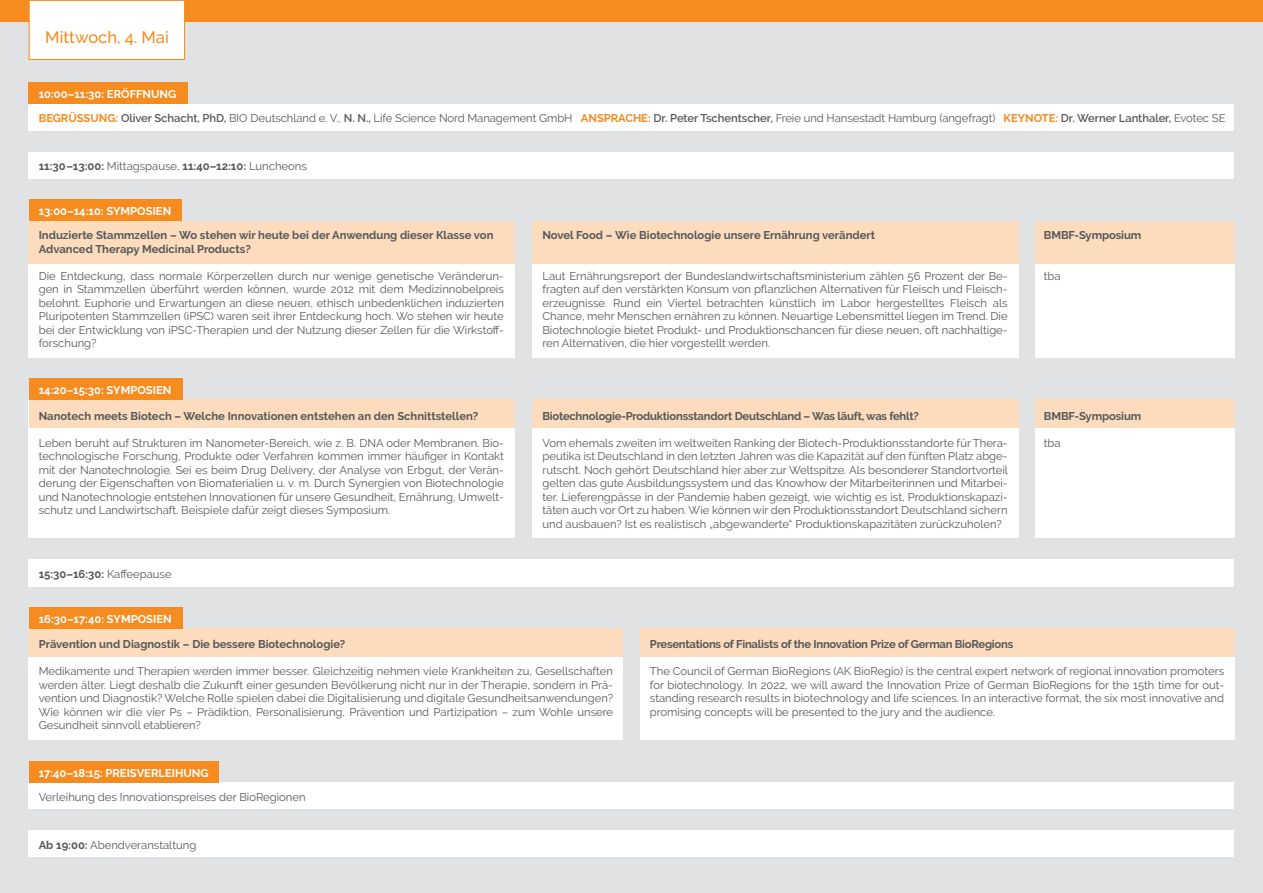
<style>
.page{position:relative;width:1263px;height:893px;background:#e1e2e4}
.page>*{position:absolute;margin:0;border:0;box-sizing:border-box;transform-origin:0 0}
.t1{font:500 16.5px "Raleway";color:#f68b1f}
.t2{font:11.25px/13.5px "Raleway";color:#57585a;text-align:justify}
.t3{font:700 11.25px/13.5px "Raleway";color:#57585a}
.t4{font:700 11.25px "Raleway";letter-spacing:-.02em;color:#57585a}
.t5{font:700 11.25px "Raleway";color:#fff}
.t6{font:700 11.25px "Raleway";color:#f68b1f}
.s1{font-weight:700;color:#f68b1f}
.s2{font-weight:600}
.s3{font-weight:400}
.s4{font-weight:700}
</style>
<div class="page">
<div style="left:29px;top:152px;width:1205px;height:26px;background:#fff"></div>
<div style="left:0;top:0;width:1263px;height:21px;background:#f68b1f"></div>
<div style="left:29px;top:830px;width:1205px;height:27px;background:#fff"></div>
<div style="left:29px;top:782px;width:1205px;height:27px;background:#fff"></div>
<div style="left:29px;top:761px;width:189px;height:21px;background:#f68b1f"></div>
<div style="left:29px;top:104px;width:1205px;height:27px;background:#fff"></div>
<div style="left:29px;top:83px;width:159px;height:21px;background:#f68b1f"></div>
<div style="left:29px;top:0;width:156px;height:59px;background:#fff"></div>
<div style="left:29px;top:0;width:156px;height:60px;border:1px solid #f68b1f"></div>
<div style="left:29px;top:559px;width:1205px;height:27px;background:#fff"></div>
<div style="left:29px;top:629px;width:594px;height:111px;background:#fff"></div>
<div style="left:29px;top:608px;width:153px;height:21px;background:#f68b1f"></div>
<div style="left:29px;top:629px;width:594px;height:28px;background:#fcdcbc"></div>
<div style="left:640px;top:629px;width:594px;height:111px;background:#fff"></div>
<div style="left:640px;top:629px;width:594px;height:28px;background:#fcdcbc"></div>
<div style="left:29px;top:399px;width:486px;height:139px;background:#fff"></div>
<div style="left:29px;top:379px;width:153px;height:21px;background:#f68b1f"></div>
<div style="left:29px;top:399px;width:485px;height:29px;background:#fcdcbc"></div>
<div style="left:533px;top:399px;width:486px;height:139px;background:#fff"></div>
<div style="left:1035px;top:399px;width:199px;height:139px;background:#fff"></div>
<div style="left:533px;top:399px;width:486px;height:29px;background:#fcdcbc"></div>
<div style="left:1035px;top:399px;width:199px;height:29px;background:#fcdcbc"></div>
<div style="left:29px;top:221px;width:486px;height:137px;background:#fff"></div>
<div style="left:29px;top:200px;width:153px;height:21px;background:#f68b1f"></div>
<div style="left:29px;top:221px;width:486px;height:42px;background:#fcdcbc"></div>
<div style="left:533px;top:221px;width:486px;height:137px;background:#fff"></div>
<div style="left:1035px;top:221px;width:199px;height:137px;background:#fff"></div>
<div style="left:533px;top:221px;width:486px;height:42px;background:#fcdcbc"></div>
<div style="left:1035px;top:221px;width:199px;height:42px;background:#fcdcbc"></div>
<h1 class="t1" style="left:45px;top:28px;width:125px">Mittwoch, 4. Mai</h1>
<p class="t5" style="left:39px;top:88px;width:139px">10:00–11:30: ERÖFFNUNG</p>
<p class="t6" style="left:39px;top:111px;width:16px">Begr</p>
<p class="t6" style="left:68px;top:111px;width:17px">üssung</p>
<p class="t2" style="left:115px;top:111px;width:1111px"><span class="s1">:</span> <span class="s2">Oliver Schacht, PhD,</span> BIO Deutschland e. V., <span class="s2">N. N.,</span> Life Science Nord Management GmbH <span class="s1">ANSPRACHE:</span> <span class="s2">Dr. Peter Tschentscher,</span> Freie und Hansestadt Hamburg (angefragt) <span class="s1">KEYNOTE:</span> <span class="s2">Dr. Werner Lanthaler,</span> Evotec SE</p>
<p class="t3" style="left:39px;top:159px;width:270px">11:30–13:00: <span class="s3">Mittagspause,</span> 11:40–12:10: <span class="s3">Luncheons</span></p>
<p class="t5" style="left:39px;top:205px;width:134px">13:00–14:10: SYMPOSIEN</p>
<p class="t3" style="left:39px;top:229px;width:456px">Induzierte Stammzellen – Wo stehen wir heute bei der Anwendung dieser Klasse von<br>Advanced Therapy Medicinal Products?</p>
<p class="t2" style="left:39px;top:269px;width:467px">Die Entdeckung, dass normale Körperzellen durch nur wenige genetische Veränderun&shy;gen in Stammzellen überführt werden können, wurde 2012 mit dem Medizinnobelpreis belohnt. Euphorie und Erwartungen an diese neuen, ethisch unbedenklichen induzierten Pluripotenten Stammzellen (iPSC) waren seit ihrer Entdeckung hoch. Wo stehen wir heute bei der Entwicklung von iPSC-Therapien und der Nutzung dieser Zellen für die Wirkstoff&shy;forschung?</p>
<p class="t5" style="left:39px;top:384px;width:134px">14:20–15:30: SYMPOSIEN</p>
<p class="t3" style="left:39px;top:409px;width:441px">Nanotech meets Biotech – Welche Innovationen entstehen an den Schnittstellen?</p>
<p class="t2" style="left:39px;top:436px;width:467px">Leben beruht auf Strukturen im Nanometer-Bereich, wie z. B. DNA oder Membranen. Bio&shy;technologische Forschung, Produkte oder Verfahren kommen immer häufiger in Kontakt mit der Nanotechnologie. Sei es beim Drug Delivery, der Analyse von Erbgut, der Verän&shy;derung der Eigenschaften von Biomaterialien u. v. m. Durch Synergien von Biotechnologie und Nanotechnologie entstehen Innovationen für unsere Gesundheit, Ernährung, Umwelt&shy;schutz und Landwirtschaft. Beispiele dafür zeigt dieses Symposium.</p>
<p class="t3" style="left:542px;top:229px;width:334px">Novel Food – Wie Biotechnologie unsere Ernährung verändert</p>
<p class="t2" style="left:542px;top:269px;width:467px">Laut Ernährungsreport der Bundeslandwirtschaftsministerium zählen 56 Prozent der Be&shy;fragten auf den verstärkten Konsum von pflanzlichen Alternativen für Fleisch und Fleisch&shy;erzeugnisse. Rund ein Viertel betrachten künstlich im Labor hergestelltes Fleisch als Chance, mehr Menschen ernähren zu können. Neuartige Lebensmittel liegen im Trend. Die Biotechnologie bietet Produkt- und Produktionschancen für diese neuen, oft nachhaltige&shy;ren Alternativen, die hier vorgestellt werden.</p>
<p class="t4" style="left:542px;top:409px;width:378px">Biotechnologie-Produktionsstandort Deutschland – Was läuft, was fehlt?</p>
<p class="t2" style="left:542px;top:436px;width:467px">Vom ehemals zweiten im weltweiten Ranking der Biotech-Produktionsstandorte für Thera&shy;peutika ist Deutschland in den letzten Jahren was die Kapazität auf den fünften Platz abge&shy;rutscht. Noch gehört Deutschland hier aber zur Weltspitze. Als besonderer Standortvorteil gelten das gute Ausbildungssystem und das Knowhow der Mitarbeiterinnen und Mitarbei&shy;ter. Lieferengpässe in der Pandemie haben gezeigt, wie wichtig es ist, Produktionskapazi&shy;täten auch vor Ort zu haben. Wie können wir den Produktionsstandort Deutschland sichern und ausbauen? Ist es realistisch „abgewanderte“ Produktionskapazitäten zurückzuholen?</p>
<p class="t3" style="left:1044px;top:229px;width:99px">BMBF-Symposium</p>
<p class="t2" style="left:1044px;top:269px;width:18px">tba</p>
<p class="t3" style="left:1044px;top:409px;width:99px">BMBF-Symposium</p>
<p class="t2" style="left:1044px;top:436px;width:18px">tba</p>
<p class="t3" style="left:39px;top:567px;width:134px">15:30–16:30: <span class="s3">Kaffeepause</span></p>
<p class="t5" style="left:39px;top:612px;width:135px">16:30–17:40: SYMPOSIEN</p>
<p class="t3" style="left:39px;top:638px;width:308px">Prävention und Diagnostik – Die bessere Biotechnologie?</p>
<p class="t2" style="left:39px;top:664px;width:576px">Medikamente und Therapien werden immer besser. Gleichzeitig nehmen viele Krankheiten zu, Gesellschaften werden älter. Liegt deshalb die Zukunft einer gesunden Bevölkerung nicht nur in der Therapie, sondern in Prä&shy;vention und Diagnostik? Welche Rolle spielen dabei die Digitalisierung und digitale Gesundheitsanwendungen?<br>Wie können wir die vier Ps – Prädiktion, Personalisierung, Prävention und Partizipation – zum Wohle unsere Gesundheit sinnvoll etablieren?</p>
<p class="t5" style="left:39px;top:766px;width:171px">17:40–18:15: PREISVERLEIHUNG</p>
<p class="t2" style="left:39px;top:790px;width:268px">Verleihung des Innovationspreises der BioRegionen</p>
<p class="t2" style="left:39px;top:838px;width:159px"><span class="s4">Ab 19:00:</span> Abendveranstaltung</p>
<p class="t4" style="left:650px;top:638px;width:365px">Presentations of Finalists of the Innovation Prize of German BioRegions</p>
<p class="t2" style="left:650px;top:664px;width:576px">The Council of German BioRegions (AK BioRegio) is the central expert network of regional innovation promoters for biotechnology. In 2022, we will award the Innovation Prize of German BioRegions for the 15th time for out&shy;standing research results in biotechnology and life sciences. In an interactive format, the six most innovative and promising concepts will be presented to the jury and the audience.</p>
</div>
